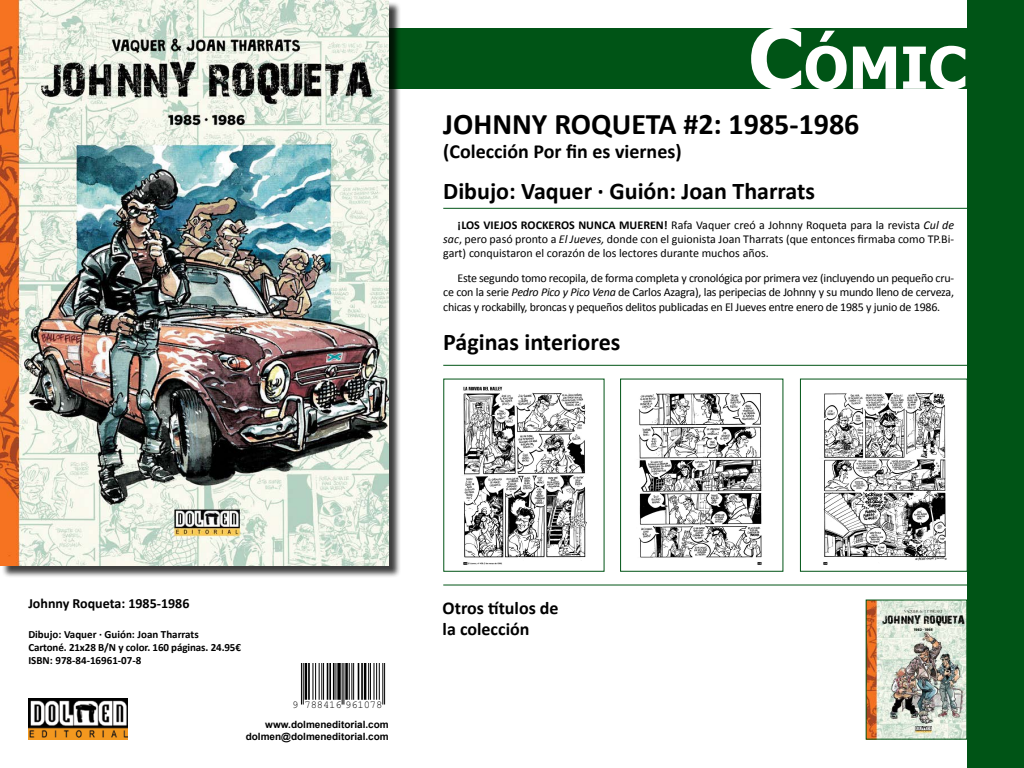
<style>
.page{position:relative;width:1024px;height:768px;background:#fff}
.page>*{position:absolute;margin:0;border:0;box-sizing:border-box;transform-origin:0 0}
.t1{font:700 58.1px "Tahoma";color:#fff}
.t2{font:700 30px "Calibri";color:#000}
.t3{font:700 24px "Calibri";color:#000}
.t4{font:700 20px "Calibri";color:#000}
.t5{font:700 18px/21.6px "Calibri";color:#000}
.t6{font:700 14px "Calibri";color:#000}
.t7{font:12px/14.4px "Calibri";letter-spacing:-.02em;color:#000;text-align:justify}
.t8{font:700 11px/13.2px "Calibri";color:#000}
.t9{font:10.6px "Helvetica";letter-spacing:-.015em;color:#000}
.t10{font:700 10px/12px "Arial";color:#000;text-align:right}
.s1{font-size:83px}
.s2{font-weight:700}
.s3{font-style:italic}
</style>
<div class="page">
<div style="left:0;top:28px;width:1024px;height:61px;background:#005416"></div>
<div style="left:967px;top:0;width:57px;height:768px;background:#005416"></div>
<img style="left:28px;top:698px;width:100px;height:42px">
<hr style="left:443px;top:365px;width:581px;height:1px;background:#005416">
<hr style="left:443px;top:585px;width:581px;height:1px;background:#005416">
<hr style="left:443px;top:208px;width:581px;height:1px;background:#005416">
<img style="left:868px;top:602px;width:97px;height:136px">
<hr style="left:301px;top:664px;width:1px;height:41px;background:#000">
<hr style="left:303px;top:664px;width:1px;height:41px;background:#000">
<hr style="left:305px;top:664px;width:2px;height:36px;background:#000">
<hr style="left:308px;top:664px;width:2px;height:36px;background:#000">
<hr style="left:313px;top:664px;width:1px;height:36px;background:#000">
<hr style="left:315px;top:664px;width:1px;height:36px;background:#000">
<hr style="left:319px;top:664px;width:1px;height:36px;background:#000">
<hr style="left:321px;top:664px;width:1px;height:36px;background:#000">
<hr style="left:323px;top:664px;width:1px;height:36px;background:#000">
<hr style="left:327px;top:664px;width:1px;height:36px;background:#000">
<hr style="left:329px;top:664px;width:2px;height:36px;background:#000">
<hr style="left:333px;top:664px;width:2px;height:36px;background:#000">
<hr style="left:336px;top:664px;width:1px;height:36px;background:#000">
<svg style="left:337px;top:664px;width:4px;height:36px"></svg>
<hr style="left:342px;top:664px;width:1px;height:41px;background:#000">
<hr style="left:344px;top:664px;width:1px;height:41px;background:#000">
<hr style="left:345px;top:664px;width:3px;height:36px;background:#000">
<hr style="left:349px;top:664px;width:1px;height:36px;background:#000">
<hr style="left:351px;top:664px;width:1px;height:36px;background:#000">
<hr style="left:353px;top:664px;width:1px;height:36px;background:#000">
<hr style="left:358px;top:664px;width:1px;height:36px;background:#000">
<hr style="left:361px;top:664px;width:2px;height:36px;background:#000">
<hr style="left:364px;top:664px;width:2px;height:36px;background:#000">
<hr style="left:368px;top:664px;width:1px;height:36px;background:#000">
<hr style="left:370px;top:664px;width:1px;height:36px;background:#000">
<hr style="left:374px;top:664px;width:1px;height:36px;background:#000">
<hr style="left:376px;top:664px;width:1px;height:36px;background:#000">
<hr style="left:379px;top:664px;width:1px;height:36px;background:#000">
<hr style="left:382px;top:664px;width:1px;height:41px;background:#000">
<hr style="left:384px;top:664px;width:1px;height:41px;background:#000">
<img style="left:823px;top:392px;width:124px;height:173px">
<div style="left:800px;top:379px;width:168px;height:193px;border:1px solid #005416"></div>
<img style="left:638px;top:393px;width:124px;height:172px">
<div style="left:620px;top:379px;width:163px;height:193px;border:1px solid #005416"></div>
<img style="left:463px;top:386px;width:124px;height:179px">
<div style="left:2px;top:2px;width:399px;height:576px;background:#000;opacity:.75"></div>
<img style="left:0;top:0;width:389px;height:566px">
<h1 class="t1" style="left:748px;top:27px;width:217px"><span class="s1">C</span>ómic</h1>
<h2 class="t2" style="left:443px;top:105px;width:418px">JOHNNY ROQUETA #2: 1985-1986</h2>
<h3 class="t4" style="left:443px;top:139px;width:240px">(Colección Por fin es viernes)</h3>
<h3 class="t3" style="left:443px;top:176px;width:373px">Dibujo: Vaquer · Guión: Joan Tharrats</h3>
<p class="t7" style="left:443px;top:217px;width:512px;text-indent:14px"><span class="s2">¡LOS VIEJOS ROCKEROS NUNCA MUEREN!</span> Rafa Vaquer creó a Johnny Roqueta para la revista <span class="s3">Cul de sac</span>, pero pasó pronto a <span class="s3">El Jueves,</span> donde con el guionista Joan Tharrats (que entonces firmaba como TP.Bi&shy;gart) conquistaron el corazón de los lectores durante muchos años.</p>
<p class="t7" style="left:443px;top:271px;width:512px;text-indent:14px">Este segundo tomo recopila, de forma completa y cronológica por primera vez (incluyendo un pequeño cru&shy;ce con la serie <span class="s3">Pedro Pico y Pico Vena</span> de Carlos Azagra), las peripecias de Johnny y su mundo lleno de cerveza, chicas y rockabilly, broncas y pequeños delitos publicadas en El Jueves entre enero de 1985 y junio de 1986.</p>
<h3 class="t3" style="left:443px;top:327px;width:179px">Páginas interiores</h3>
<p class="t6" style="left:28px;top:594px;width:163px">Johnny Roqueta: 1985-1986</p>
<p class="t8" style="left:28px;top:628px;width:214px">Dibujo: Vaquer · Guión: Joan Tharrats<br>Cartoné. 21x28 B/N y color. 160 páginas. 24.95€<br>ISBN: 978-84-16961-07-8</p>
<p class="t9" style="left:292px;top:698px;width:92px">9 788416 961078</p>
<p class="t10" style="left:246px;top:718px;width:145px">www.dolmeneditorial.com dolmen@dolmeneditorial.com</p>
<h3 class="t5" style="left:443px;top:597px;width:118px">Otros títulos de la colección</h3>
</div>
